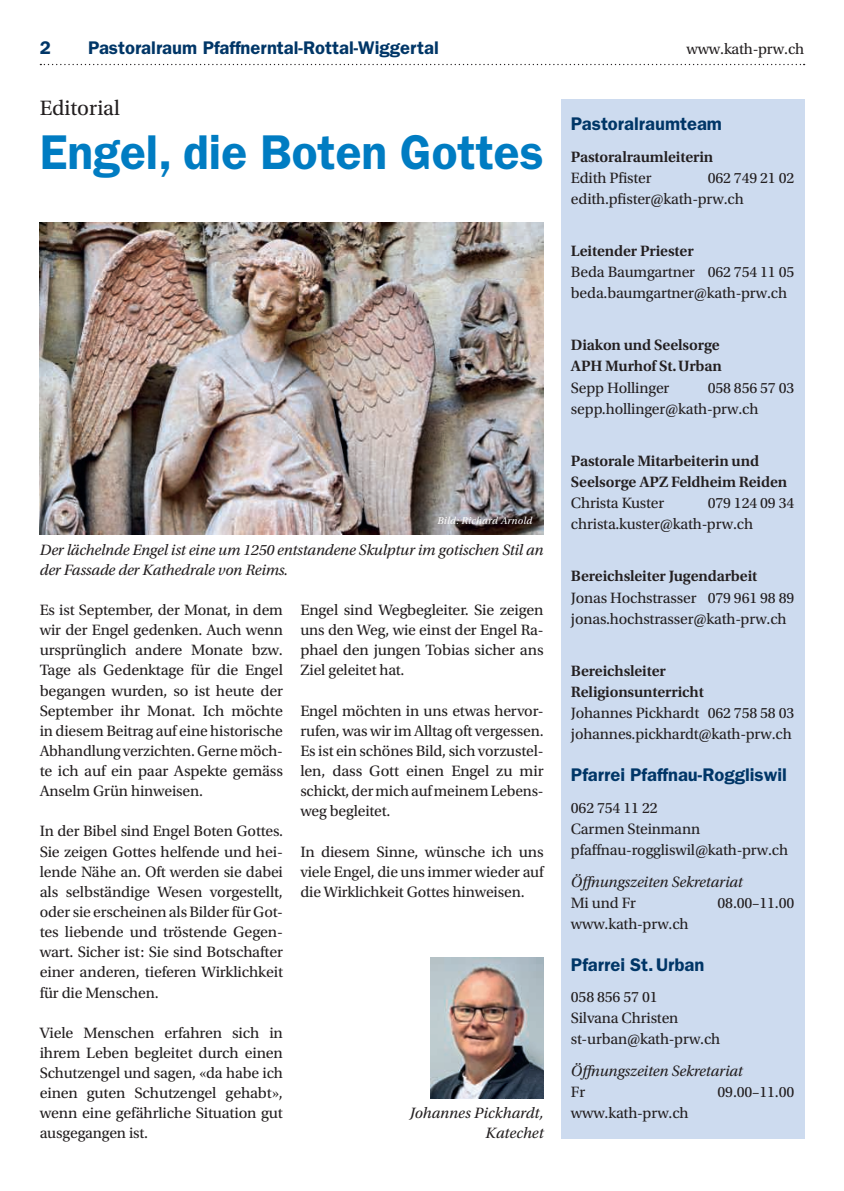
<style>
.page{position:relative;width:844px;height:1191px;background:#fff}
.page>*{position:absolute;margin:0;border:0;box-sizing:border-box;transform-origin:0 0}
.t1{font:600 49px "ITC Franklin Gothic Std";color:#007cc2}
.t2{font:21.88px "Utopia Std";color:#231f20}
.t3{font:600 18.38px "ITC Franklin Gothic Std";color:#003667}
.t4{font:15.75px/20.1px "Utopia Std";letter-spacing:-.01em;color:#231f20}
.t5{font:600 15.75px/21.2px "Utopia Std";letter-spacing:-.01em;color:#231f20}
.t6{font:italic 15.75px/20.1px "Utopia Std";letter-spacing:-.01em;color:#231f20;text-align:right}
.t7{font:italic 10.5px "Utopia Std";letter-spacing:.02em;color:#fff}
</style>
<div class="page">
<svg style="left:40px;top:64px;width:764px;height:1px"></svg>
<div style="left:561px;top:99px;width:243px;height:1039px;background:#cddbef"></div>
<img style="left:430px;top:957px;width:113px;height:141px">
<img style="left:40px;top:222px;width:503px;height:312px">
<p class="t3" style="left:40px;top:37px;width:13px">2</p>
<p class="t3" style="left:88px;top:37px;width:352px">Pastoralraum Pfaffnerntal-Rottal-Wiggertal</p>
<p class="t4" style="left:686px;top:39px;width:119px">www.kath-prw.ch</p>
<h2 class="t2" style="left:40px;top:96px;width:82px">Editorial</h2>
<h1 class="t1" style="left:40px;top:123px;width:505px">Engel, die Boten Gottes</h1>
<p class="t7" style="left:437px;top:515px;width:96px">Bild: Richard Arnold</p>
<p class="t6" style="left:40px;top:539px;width:505px;text-align:left">Der lächelnde Engel ist eine um 1250 entstandene Skulptur im gotischen Stil an der Fassade der Kathedrale von Reims.</p>
<p class="t4" style="left:40px;top:600px;width:245px;text-align:justify">Es ist September, der Monat, in dem wir der Engel gedenken. Auch wenn ursprünglich andere Monate bzw.<br>Tage als Gedenktage für die Engel begangen wurden, so ist heute der September ihr Monat. Ich möchte in diesem Beitrag auf eine historische Abhandlung verzichten. Gerne möch&shy;te ich auf ein paar Aspekte gemäss Anselm Grün hinweisen.</p>
<p class="t4" style="left:40px;top:821px;width:245px;text-align:justify">In der Bibel sind Engel Boten Gottes.<br>Sie zeigen Gottes helfende und hei&shy;lende Nähe an. Oft werden sie dabei als selbständige Wesen vorgestellt, oder sie erscheinen als Bilder für Got&shy;tes liebende und tröstende Gegen&shy;wart. Sicher ist: Sie sind Botschafter einer anderen, tieferen Wirklichkeit für die Menschen.</p>
<p class="t4" style="left:40px;top:1022px;width:245px;text-align:justify">Viele Menschen erfahren sich in ihrem Leben begleitet durch einen Schutzengel und sagen, «da habe ich einen guten Schutzengel gehabt», wenn eine gefährliche Situation gut ausgegangen ist.</p>
<p class="t4" style="left:300px;top:600px;width:245px;text-align:justify">Engel sind Wegbegleiter. Sie zeigen uns den Weg, wie einst der Engel Ra&shy;phael den jungen Tobias sicher ans Ziel geleitet hat.</p>
<p class="t4" style="left:300px;top:700px;width:245px;text-align:justify">Engel möchten in uns etwas hervor&shy;rufen, was wir im Alltag oft vergessen.<br>Es ist ein schönes Bild, sich vorzustel&shy;len, dass Gott einen Engel zu mir schickt, der mich auf meinem Lebens&shy;weg begleitet.</p>
<p class="t4" style="left:300px;top:841px;width:245px;text-align:justify">In diesem Sinne, wünsche ich uns viele Engel, die uns immer wieder auf die Wirklichkeit Gottes hinweisen.</p>
<p class="t6" style="left:409px;top:1103px;width:135px">Johannes Pickhardt,<br>Katechet</p>
<p class="t3" style="left:570px;top:113px;width:152px">Pastoralraumteam</p>
<p class="t5" style="left:570px;top:146px;width:144px">Pastoralraumleiterin</p>
<p class="t4" style="left:570px;top:168px;width:82px">Edith Pfister</p>
<p class="t4" style="left:570px;top:167px;width:225px;line-height:21.2px;text-indent:137px">062 749 21 02 edith.pfister@kath-prw.ch</p>
<p class="t5" style="left:570px;top:240px;width:124px">Leitender Priester</p>
<p class="t4" style="left:570px;top:262px;width:225px;line-height:21.2px">Beda Baumgartner 062 754 11 05 beda.baumgartner@kath-prw.ch</p>
<p class="t5" style="left:570px;top:335px;width:152px">Diakon und Seelsorge<br>APH Murhof St.Urban</p>
<p class="t4" style="left:570px;top:378px;width:100px">Sepp Hollinger</p>
<p class="t4" style="left:570px;top:377px;width:225px;line-height:21.2px;text-indent:137px">058 856 57 03 sepp.hollinger@kath-prw.ch</p>
<p class="t5" style="left:570px;top:450px;width:218px">Pastorale Mitarbeiterin und<br>Seelsorge APZ Feldheim Reiden</p>
<p class="t4" style="left:570px;top:493px;width:95px">Christa Kuster</p>
<p class="t4" style="left:570px;top:493px;width:225px;line-height:21.2px;text-indent:137px">079 124 09 34 christa.kuster@kath-prw.ch</p>
<p class="t5" style="left:570px;top:566px;width:188px">Bereichsleiter Jugendarbeit</p>
<p class="t4" style="left:570px;top:587px;width:225px;line-height:21.2px">Jonas Hochstrasser 079 961 98 89 jonas.hochstrasser@kath-prw.ch</p>
<p class="t5" style="left:570px;top:660px;width:134px">Bereichsleiter<br>Religionsunterricht</p>
<p class="t4" style="left:570px;top:702px;width:225px;line-height:21.2px">Johannes Pickhardt 062 758 58 03 johannes.pickhardt@kath-prw.ch</p>
<p class="t3" style="left:570px;top:764px;width:217px">Pfarrei Pfaffnau-Roggliswil</p>
<p class="t4" style="left:570px;top:797px;width:219px;line-height:21.2px">062 754 11 22<br>Carmen Steinmann pfaffnau-roggliswil@kath-prw.ch</p>
<p class="t6" style="left:570px;top:871px;width:173px">Öffnungszeiten Sekretariat</p>
<p class="t4" style="left:570px;top:892px;width:67px">Mi und Fr</p>
<p class="t4" style="left:717px;top:892px;width:78px">08.00–11.00</p>
<p class="t4" style="left:570px;top:914px;width:119px">www.kath-prw.ch</p>
<p class="t3" style="left:570px;top:953px;width:135px">Pfarrei St.Urban</p>
<p class="t4" style="left:570px;top:986px;width:151px;line-height:21.2px">058 856 57 01<br>Silvana Christen st-urban@kath-prw.ch</p>
<p class="t6" style="left:570px;top:1061px;width:173px">Öffnungszeiten Sekretariat</p>
<p class="t4" style="left:570px;top:1082px;width:16px">Fr</p>
<p class="t4" style="left:717px;top:1082px;width:78px">09.00–11.00</p>
<p class="t4" style="left:570px;top:1103px;width:119px">www.kath-prw.ch</p>
</div>
